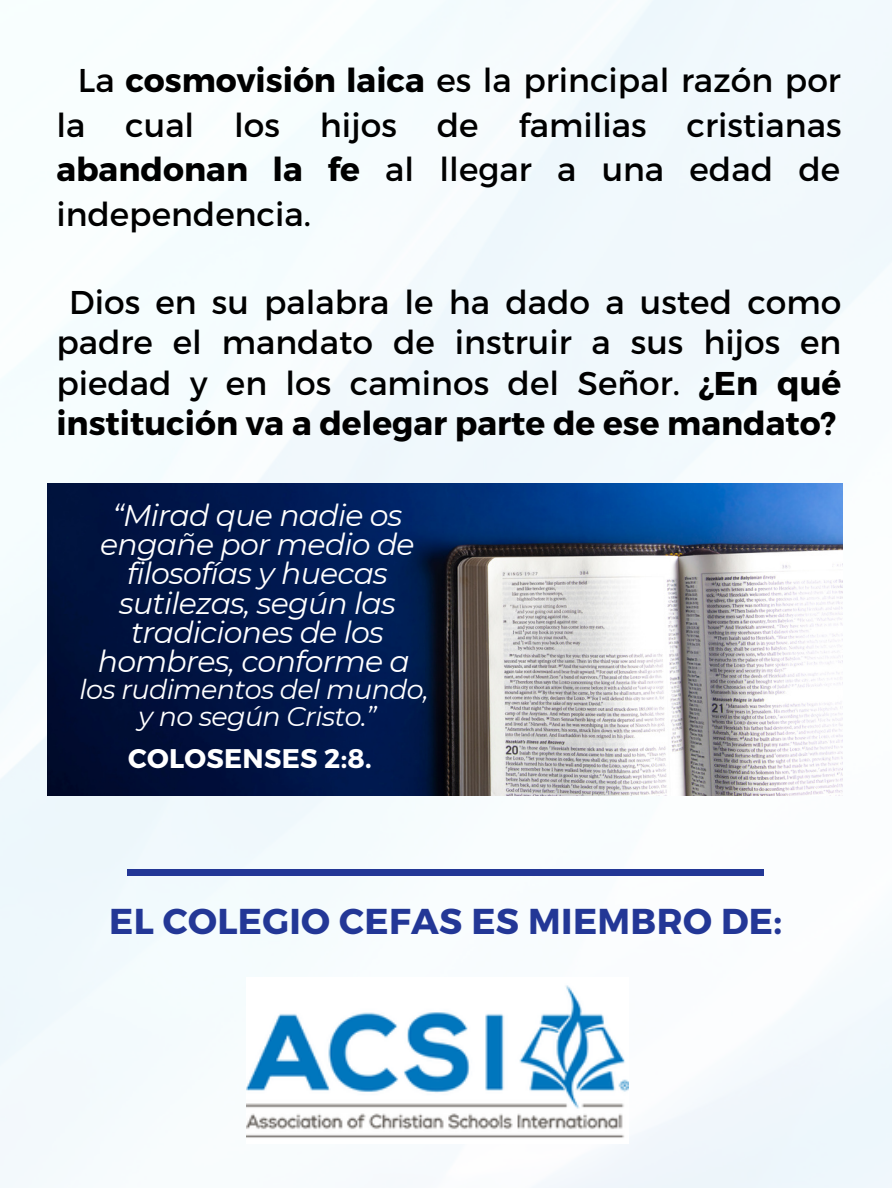
<style>
.page{position:relative;width:892px;height:1191px;background:#fff}
.page>*{position:absolute;margin:0;border:0;box-sizing:border-box;transform-origin:0 0}
.t1{font:700 36px "Montserrat";letter-spacing:.01em;color:#233796}
.t2{font:33px/45px "Montserrat";color:#000;text-align:justify}
.t3{font:italic 30px/29.1px "Montserrat";letter-spacing:-.025em;color:#fff;text-align:center}
.t4{font:italic 27px/27px "Montserrat";letter-spacing:-.025em;color:#fff;text-align:center}
.t5{font:700 27px "Montserrat";letter-spacing:.01em;color:#fff}
.s1{font-weight:700}
</style>
<div class="page">
<div style="left:0;top:0;width:891px;height:1187px;background:#f5fcfd"></div>
<img style="left:247px;top:976px;width:381px;height:167px">
<img style="left:48px;top:483px;width:794px;height:312px">
<div style="left:128px;top:868px;width:635px;height:7px;background:#233796"></div>
<p class="t2" style="left:56px;top:56px;width:786px;text-indent:21px">La <span class="s1">cosmovisión laica</span> es la principal razón por la cual los hijos de familias cristianas <span class="s1">abandonan la fe</span> al llegar a una edad de independencia.</p>
<p class="t2" style="left:56px;top:280px;width:786px;line-height:40.5px;text-align:center">Dios en su palabra le ha dado a usted como padre el mandato de instruir a sus hijos en piedad y en los caminos del Señor. <span class="s1">¿En qué institución va a delegar parte de ese mandato?</span></p>
<p class="t3" style="left:98px;top:500px;width:318px">“Mirad que nadie os engañe por medio de filosofías y huecas sutilezas, según las tradiciones de los hombres, conforme a</p>
<p class="t4" style="left:80px;top:675px;width:351px">los rudimentos del mundo, y no según Cristo.”</p>
<p class="t5" style="left:128px;top:740px;width:245px">COLOSENSES 2:8.</p>
<p class="t1" style="left:109px;top:898px;width:674px">EL COLEGIO CEFAS ES MIEMBRO DE:</p>
</div>
